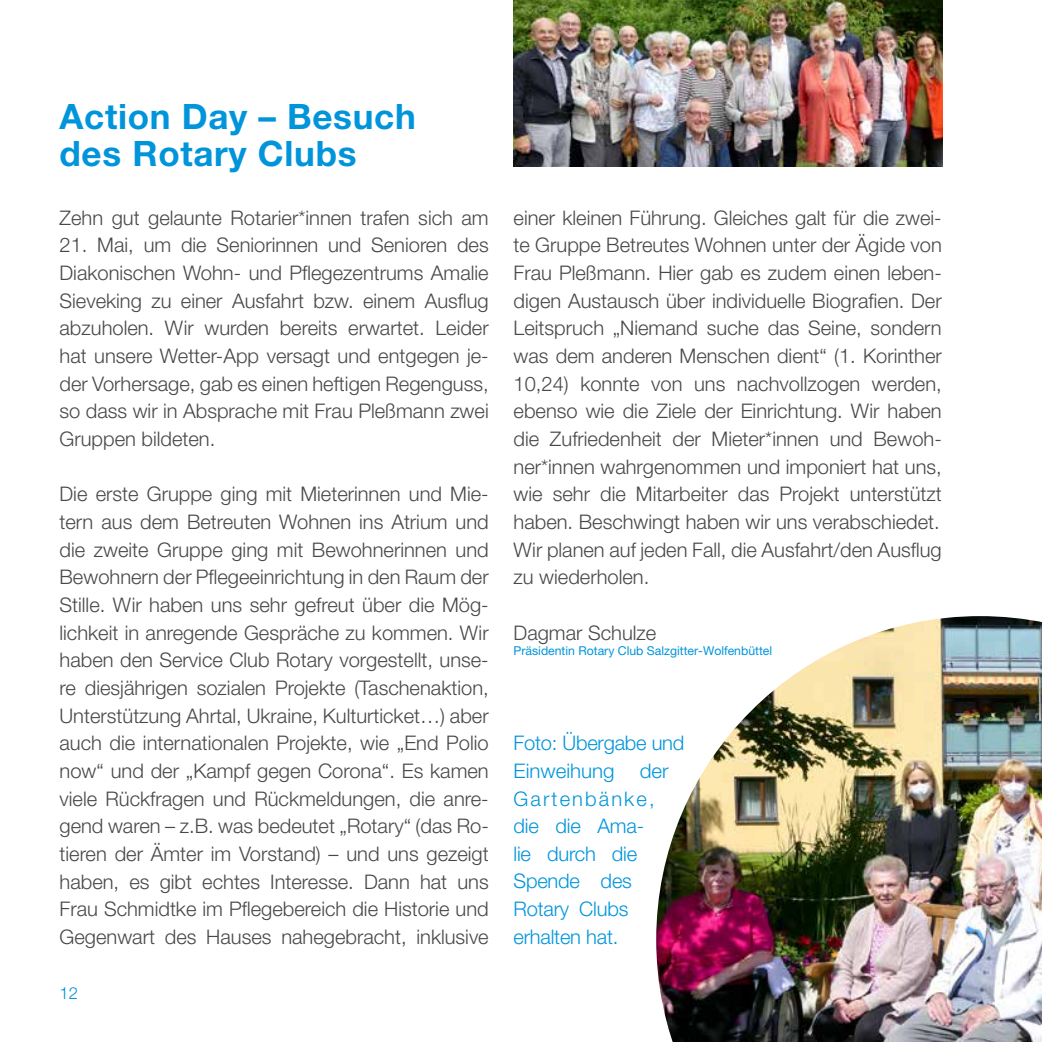
<style>
.page{position:relative;width:1042px;height:1042px;background:#fff}
.page>*{position:absolute;margin:0;border:0;box-sizing:border-box;transform-origin:0 0}
.t1{font:700 35px/37.6px "Helvetica Neue LT Pro";letter-spacing:.02em;color:#0095db}
.t2{font:300 20.12px/27.7px "Helvetica Neue LT Pro";color:#484847;text-align:justify}
.t3{font:300 20.12px/27.7px "Helvetica Neue LT Pro";letter-spacing:-.01em;color:#0095db}
.t4{font:300 16.62px "Helvetica Neue LT Pro";color:#0095db}
.t5{font:12.25px "Helvetica Neue LT Pro";color:#0095db}
</style>
<div class="page">
<img style="left:513px;top:0;width:430px;height:166px">
<img style="left:656px;top:616px;width:386px;height:426px">
<h1 class="t1" style="left:60px;top:97px;width:358px">Action Day – Besuch des Rotary Clubs</h1>
<p class="t2" style="left:60px;top:203px;width:431px">Zehn gut gelaunte Rotarier*innen trafen sich am</p>
<p class="t2" style="left:60px;top:231px;width:431px">21. Mai, um die Seniorinnen und Senioren des Diakonischen Wohn- und Pflegezentrums Amalie Sieveking zu einer Ausfahrt bzw. einem Ausflug abzuholen. Wir wurden bereits erwartet. Leider hat unsere Wetter-App versagt und entgegen je&shy;der Vorhersage, gab es einen heftigen Regenguss, so dass wir in Absprache mit Frau Pleßmann zwei Gruppen bildeten.</p>
<p class="t2" style="left:60px;top:480px;width:431px">Die erste Gruppe ging mit Mieterinnen und Mie&shy;tern aus dem Betreuten Wohnen ins Atrium und die zweite Gruppe ging mit Bewohnerinnen und Bewohnern der Pflegeeinrichtung in den Raum der Stille. Wir haben uns sehr gefreut über die Mög&shy;lichkeit in anregende Gespräche zu kommen. Wir haben den Service Club Rotary vorgestellt, unse&shy;re diesjährigen sozialen Projekte (Taschenaktion, Unterstützung Ahrtal, Ukraine, Kulturticket…) aber auch die internationalen Projekte, wie „End Polio now“ und der „Kampf gegen Corona“. Es kamen viele Rückfragen und Rückmeldungen, die anre&shy;gend waren – z.B. was bedeutet „Rotary“ (das Ro&shy;tieren der Ämter im Vorstand) – und uns gezeigt haben, es gibt echtes Interesse. Dann hat uns Frau Schmidtke im Pflegebereich die Historie und Gegenwart des Hauses nahegebracht, inklusive</p>
<p class="t4" style="left:60px;top:983px;width:20px">12</p>
<p class="t2" style="left:513px;top:203px;width:430px">einer kleinen Führung. Gleiches galt für die zwei&shy;te Gruppe Betreutes Wohnen unter der Ägide von Frau Pleßmann. Hier gab es zudem einen leben&shy;digen Austausch über individuelle Biografien. Der Leitspruch „Niemand suche das Seine, sondern was dem anderen Menschen dient“ (1. Korinther 10,24) konnte von uns nachvollzogen werden, ebenso wie die Ziele der Einrichtung. Wir haben die Zufriedenheit der Mieter*innen und Bewoh&shy;ner*innen wahrgenommen und imponiert hat uns, wie sehr die Mitarbeiter das Projekt unterstützt haben. Beschwingt haben wir uns verabschiedet.<br>Wir planen auf jeden Fall, die Ausfahrt/den Ausflug zu wiederholen.</p>
<p class="t2" style="left:513px;top:618px;width:144px">Dagmar Schulze</p>
<p class="t5" style="left:513px;top:643px;width:260px">Präsidentin Rotary Club Salzgitter-Wolfenbüttel</p>
<p class="t3" style="left:513px;top:729px;width:172px">Foto: Übergabe und<br>Einweihung der<br>Gartenbänke, die die Ama-<br>lie durch die<br>Spende des<br>Rotary Clubs erhalten hat.</p>
</div>
